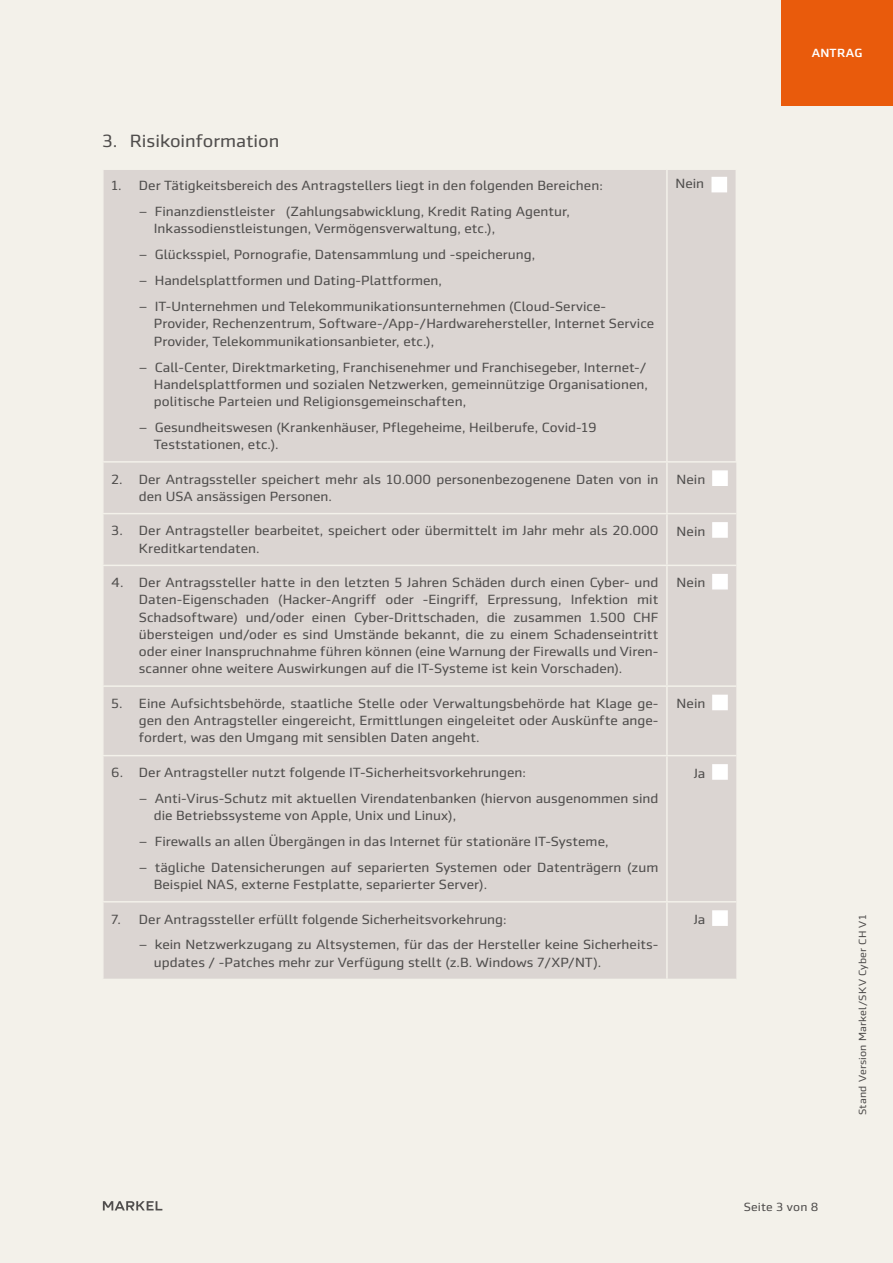
<style>
.page{position:relative;width:893px;height:1263px;background:#f3f1ea}
.page>*{position:absolute;margin:0;border:0;box-sizing:border-box;transform-origin:0 0}
.t1{font:18px "Markel Sans";color:#504e4d}
.t2{font:13.5px/17.2px "Markel Sans";color:#504e4d}
.t3{font:12px "Markel Sans";letter-spacing:.01em;color:#504e4d}
.t4{font:500 12px "Markel Sans";letter-spacing:.02em;color:#fff}
.t5{font:10.5px "Markel Sans";letter-spacing:.02em;color:#504e4d}
</style>
<div class="page">
<svg style="left:103px;top:1201px;width:59px;height:9px"></svg>
<div style="left:781px;top:0;width:112px;height:105px;background:#e95b0c"></div>
<div style="left:104px;top:170px;width:632px;height:809px;background:#dbd5d2"></div>
<hr style="left:102px;top:461px;width:565px;height:2px;background:#f3f1ea">
<hr style="left:102px;top:513px;width:565px;height:1px;background:#f3f1ea">
<hr style="left:102px;top:565px;width:565px;height:1px;background:#f3f1ea">
<hr style="left:102px;top:685px;width:565px;height:2px;background:#f3f1ea">
<hr style="left:102px;top:755px;width:565px;height:1px;background:#f3f1ea">
<hr style="left:102px;top:901px;width:565px;height:1px;background:#f3f1ea">
<hr style="left:667px;top:461px;width:70px;height:2px;background:#f3f1ea">
<hr style="left:667px;top:513px;width:69px;height:1px;background:#f3f1ea">
<hr style="left:667px;top:565px;width:69px;height:1px;background:#f3f1ea">
<hr style="left:667px;top:685px;width:69px;height:2px;background:#f3f1ea">
<hr style="left:667px;top:755px;width:69px;height:1px;background:#f3f1ea">
<hr style="left:667px;top:901px;width:69px;height:1px;background:#f3f1ea">
<hr style="left:666px;top:463px;width:2px;height:50px;background:#f3f1ea">
<hr style="left:666px;top:514px;width:2px;height:51px;background:#f3f1ea">
<hr style="left:666px;top:566px;width:2px;height:119px;background:#f3f1ea">
<hr style="left:666px;top:687px;width:2px;height:68px;background:#f3f1ea">
<hr style="left:666px;top:756px;width:2px;height:145px;background:#f3f1ea">
<hr style="left:666px;top:902px;width:2px;height:77px;background:#f3f1ea">
<hr style="left:666px;top:170px;width:2px;height:291px;background:#f3f1ea">
<div style="left:712px;top:470px;width:16px;height:16px;background:#fff;border:2px solid #fff"></div>
<div style="left:712px;top:522px;width:16px;height:16px;background:#fff;border:2px solid #fff"></div>
<div style="left:712px;top:574px;width:16px;height:15px;background:#fff"></div>
<div style="left:712px;top:695px;width:16px;height:15px;background:#fff"></div>
<div style="left:712px;top:764px;width:16px;height:16px;background:#fff"></div>
<div style="left:712px;top:910px;width:16px;height:16px;background:#fff;border:2px solid #fff"></div>
<div style="left:711px;top:177px;width:16px;height:15px;background:#fff"></div>
<h1 class="t1" style="left:102px;top:131px;width:179px">3. Risikoinformation</h1>
<p class="t2" style="left:111px;top:173px;width:493px;line-height:26px;text-align:center">1. Der Tätigkeitsbereich des Antragstellers liegt in den folgenden Bereichen: ‒ Finanzdienstleister (Zahlungsabwicklung, Kredit Rating Agentur,</p>
<p class="t2" style="left:139px;top:216px;width:469px;line-height:26px;text-indent:15px">Inkassodienstleistungen, Vermögensverwaltung, etc.),<br>‒ Glücksspiel, Pornografie, Datensammlung und -speicherung,<br>‒ Handelsplattformen und Dating-Plattformen,<br>‒ IT-Unternehmen und Telekommunikationsunternehmen (Cloud-Service-</p>
<p class="t2" style="left:154px;top:315px;width:502px">Provider, Rechenzentrum, Software-/App-/Hardwarehersteller, Internet Service<br>Provider, Telekommunikationsanbieter, etc.),</p>
<p class="t2" style="left:154px;top:358px;width:496px;text-align:justify;text-indent:-15px">‒ Call-Center, Direktmarketing, Franchisenehmer und Franchisegeber, Internet-/ Handelsplattformen und sozialen Netzwerken, gemeinnützige Organisationen, politische Parteien und Religionsgemeinschaften,</p>
<p class="t2" style="left:154px;top:419px;width:444px;text-indent:-15px">‒ Gesundheitswesen (Krankenhäuser, Pflegeheime, Heilberufe, Covid-19<br>Teststationen, etc.).</p>
<p class="t2" style="left:675px;top:175px;width:30px">Nein</p>
<p class="t2" style="left:139px;top:470px;width:521px;text-indent:-28px">2. Der Antragssteller speichert mehr als 10.000 personenbezogenene Daten von in den USA ansässigen Personen.</p>
<p class="t2" style="left:677px;top:471px;width:30px">Nein</p>
<p class="t2" style="left:139px;top:522px;width:521px;text-indent:-28px">3. Der Antragsteller bearbeitet, speichert oder übermittelt im Jahr mehr als 20.000<br>Kreditkartendaten.</p>
<p class="t2" style="left:677px;top:522px;width:30px">Nein</p>
<p class="t2" style="left:139px;top:574px;width:521px;text-align:justify;text-indent:-28px">4. Der Antragssteller hatte in den letzten 5 Jahren Schäden durch einen Cyber- und Daten-Eigenschaden (Hacker-Angriff oder -Eingriff, Erpressung, Infektion mit Schadsoftware) und/oder einen Cyber-Drittschaden, die zusammen 1.500 CHF übersteigen und/oder es sind Umstände bekannt, die zu einem Schadenseintritt oder einer Inanspruchnahme führen können (eine Warnung der Firewalls und Viren&shy;scanner ohne weitere Auswirkungen auf die IT-Systeme ist kein Vorschaden).</p>
<p class="t2" style="left:677px;top:574px;width:30px">Nein</p>
<p class="t2" style="left:139px;top:695px;width:521px;text-align:justify;text-indent:-28px">5. Eine Aufsichtsbehörde, staatliche Stelle oder Verwaltungsbehörde hat Klage ge&shy;gen den Antragsteller eingereicht, Ermittlungen eingeleitet oder Auskünfte ange&shy;fordert, was den Umgang mit sensiblen Daten angeht.</p>
<p class="t2" style="left:677px;top:695px;width:30px">Nein</p>
<p class="t2" style="left:139px;top:759px;width:521px;line-height:26px;text-indent:-28px">6. Der Antragsteller nutzt folgende IT-Sicherheitsvorkehrungen:<br>‒ Anti-Virus-Schutz mit aktuellen Virendatenbanken (hiervon ausgenommen sind</p>
<p class="t2" style="left:139px;top:802px;width:521px;line-height:26px;text-indent:15px">die Betriebssysteme von Apple, Unix und Linux),<br>‒ Firewalls an allen Übergängen in das Internet für stationäre IT-Systeme,<br>‒ tägliche Datensicherungen auf separierten Systemen oder Datenträgern (zum</p>
<p class="t2" style="left:154px;top:876px;width:335px">Beispiel NAS, externe Festplatte, separierter Server).</p>
<p class="t2" style="left:694px;top:764px;width:13px">Ja</p>
<p class="t2" style="left:139px;top:906px;width:519px;line-height:26px;text-indent:-28px">7. Der Antragssteller erfüllt folgende Sicherheitsvorkehrung:<br>‒ kein Netzwerkzugang zu Altsystemen, für das der Hersteller keine Sicherheits-</p>
<p class="t2" style="left:154px;top:953px;width:449px">updates / -Patches mehr zur Verfügung stellt (z.B. Windows 7/XP/NT).</p>
<p class="t2" style="left:694px;top:911px;width:13px">Ja</p>
<p class="t4" style="left:812px;top:46px;width:52px">ANTRAG</p>
<p class="t3" style="left:744px;top:1200px;width:76px">Seite 3 von 8</p>
<p class="t5" style="left:857px;top:1115px;width:202px;rotate:-90deg">Stand Version Markel/SKV Cyber CH V1</p>
</div>
